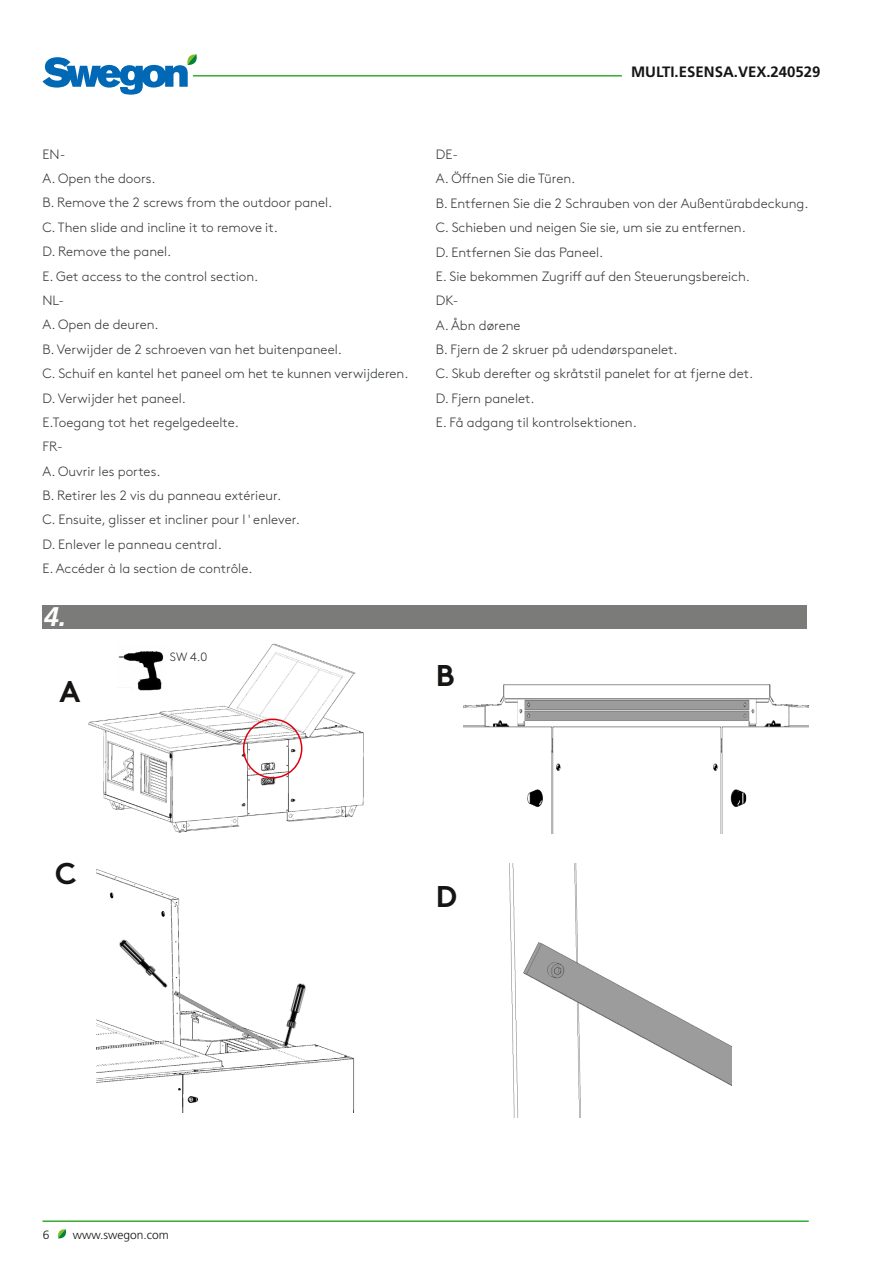
<style>
.page{position:relative;width:893px;height:1263px;background:#fff}
.page>*{position:absolute;margin:0;border:0;box-sizing:border-box;transform-origin:0 0}
.t1{font:700 30px "Swegon Brown";color:#161514}
.t2{font:italic 700 27px "Frutiger LT Pro";color:#fff}
.t3{font:700 15px "Frutiger LT Pro";color:#161514}
.t4{font:300 13.5px/24.5px "Swegon Brown";color:#333638}
.t5{font:300 12px "Frutiger LT Pro";color:#161514}
.t6{font:300 12px "Swegon Brown";color:#292928}
</style>
<div class="page">
<svg style="left:43px;top:54px;width:154px;height:41px"></svg>
<hr style="left:193px;top:75px;width:429px;height:2px;background:#37aa32">
<svg style="left:57px;top:1229px;width:9px;height:10px"></svg>
<div style="left:43px;top:605px;width:764px;height:24px;background:#7b7b7a"></div>
<img style="left:88px;top:643px;width:276px;height:190px">
<img style="left:97px;top:869px;width:257px;height:243px">
<div style="left:243px;top:718px;width:59px;height:60px;border:2px solid #dd000b;border-radius:50%"></div>
<img style="left:463px;top:684px;width:345px;height:149px">
<img style="left:509px;top:863px;width:222px;height:254px">
<img style="left:118px;top:643px;width:47px;height:48px">
<img style="left:97px;top:901px;width:101px;height:113px">
<img style="left:249px;top:960px;width:97px;height:99px">
<hr style="left:43px;top:1220px;width:766px;height:2px;background:#37aa32">
<p class="t3" style="left:631px;top:63px;width:191px">MULTI.ESENSA.VEX.240529</p>
<p class="t4" style="left:43px;top:141px;width:367px">EN-<br>A. Open the doors.<br>B. Remove the 2 screws from the outdoor panel.<br>C. Then slide and incline it to remove it.<br>D. Remove the panel.<br>E. Get access to the control section.<br>NL-<br>A. Open de deuren.<br>B. Verwijder de 2 schroeven van het buitenpaneel.<br>C. Schuif en kantel het paneel om het te kunnen verwijderen.<br>D. Verwijder het paneel.<br>E.Toegang tot het regelgedeelte.<br>FR-<br>A. Ouvrir les portes.<br>B. Retirer les 2 vis du panneau extérieur.<br>C. Ensuite, glisser et incliner pour l'enlever.<br>D. Enlever le panneau central.<br>E. Accéder à la section de contrôle.</p>
<p class="t4" style="left:436px;top:141px;width:374px">DE-<br>A. Öffnen Sie die Türen.<br>B. Entfernen Sie die 2 Schrauben von der Außentürabdeckung.<br>C. Schieben und neigen Sie sie, um sie zu entfernen.<br>D. Entfernen Sie das Paneel.<br>E. Sie bekommen Zugriff auf den Steuerungsbereich.<br>DK-<br>A. Åbn dørene<br>B. Fjern de 2 skruer på udendørspanelet.<br>C. Skub derefter og skråtstil panelet for at fjerne det.<br>D. Fjern panelet.<br>E. Få adgang til kontrolsektionen.</p>
<h2 class="t2" style="left:44px;top:601px;width:24px">4.</h2>
<h1 class="t1" style="left:60px;top:667px;width:22px">A</h1>
<h1 class="t1" style="left:55px;top:850px;width:23px">C</h1>
<p class="t6" style="left:170px;top:648px;width:39px">SW 4.0</p>
<p class="t5" style="left:43px;top:1227px;width:8px">6</p>
<p class="t5" style="left:73px;top:1227px;width:98px">www.swegon.com</p>
<h1 class="t1" style="left:436px;top:651px;width:20px">B</h1>
<h1 class="t1" style="left:436px;top:872px;width:23px">D</h1>
</div>
